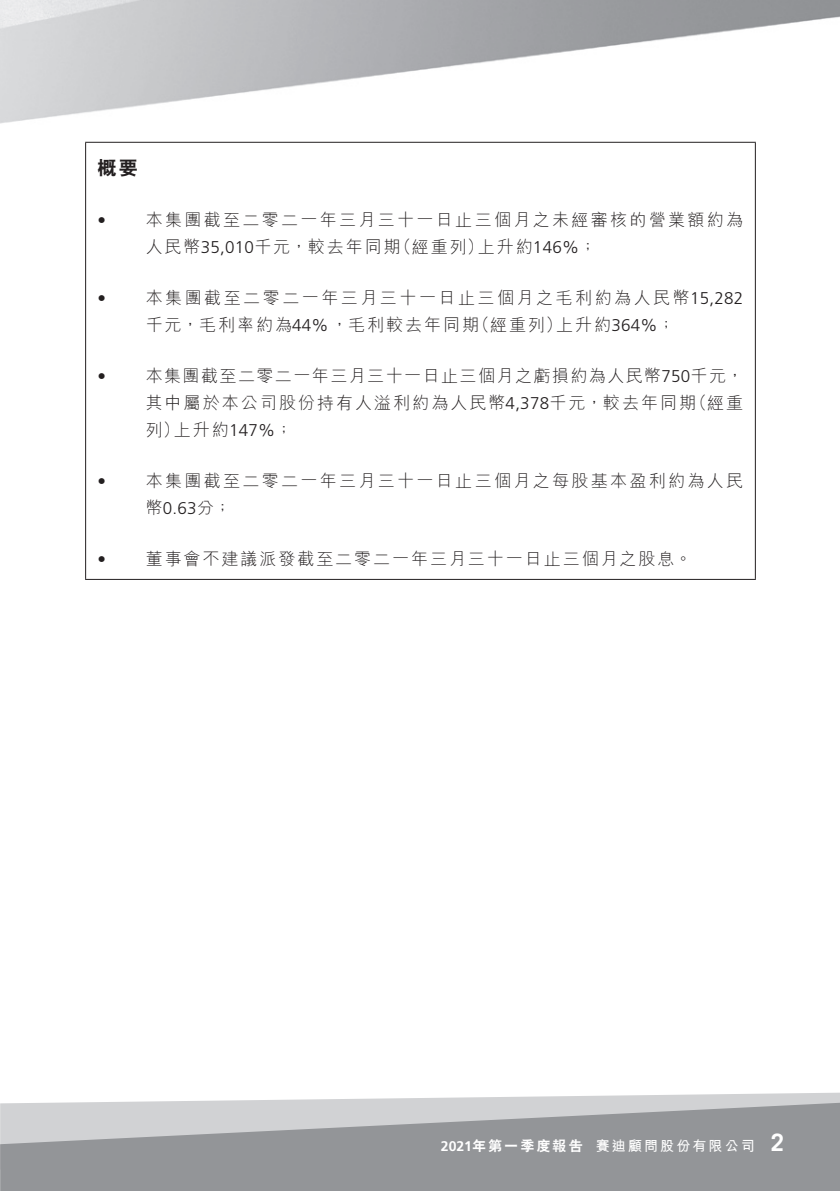
<style>
.page{position:relative;width:840px;height:1191px;background:#fff}
.page>*{position:absolute;margin:0;border:0;box-sizing:border-box;transform-origin:0 0}
.t1{font:700 24px "Trade Gothic LT Std";color:#fff}
._03_H1{font:800 19px "C Hei 2 HK";color:#231f20}
._07_IN0{font:300 17px/27px "M Hei HK";letter-spacing:.12em;color:#231f20}
._07_IN0-2{font:300 17px "M Hei HK";letter-spacing:.145em;color:#231f20}
._07_IN0-3{font:300 17px "M Hei HK";letter-spacing:.085em;color:#231f20}
._07_IN0-4{font:300 17px "Frutiger LT Std";color:#231f20}
.t2{font:800 14px "C Hei 2 HK";letter-spacing:.15em;color:#fff}
.t3{font:700 14px "M Hei HK";letter-spacing:.15em;color:#fff}
.s1{font-family:"Frutiger LT Std"}
.s2{font-family:"M Hei HK"}
.s3{font-family:"Frutiger LT Std";font-weight:700}
</style>
<div class="page">
<img style="left:0;top:0;width:839px;height:289px">
<svg style="left:203px;top:1092px;width:636px;height:9px"></svg>
<svg style="left:0;top:1101px;width:839px;height:90px;background:#a2a4a7"></svg>
<hr style="left:85px;top:142px;width:670px;height:1px;background:#231f20">
<hr style="left:85px;top:143px;width:1px;height:436px;background:#231f20">
<hr style="left:754px;top:143px;width:1px;height:436px;background:#231f20">
<hr style="left:85px;top:579px;width:670px;height:1px;background:#231f20">
<p class="_03_H1" style="left:98px;top:155px;width:42px">概要</p>
<p class="_07_IN0-4" style="left:98px;top:211px;width:10px">•</p>
<p class="_07_IN0-4" style="left:98px;top:289px;width:10px">•</p>
<p class="_07_IN0-4" style="left:98px;top:367px;width:10px">•</p>
<p class="_07_IN0-4" style="left:98px;top:472px;width:10px">•</p>
<p class="_07_IN0-4" style="left:98px;top:550px;width:10px">•</p>
<p class="_07_IN0" style="left:146px;top:206px;width:598px">本集團截至二零二一年三月三十一日止三個月之未經審核的營業額約為</p>
<p class="_07_IN0" style="left:477px;top:233px;width:120px">上升約<span class="s1">146%</span>;</p>
<p class="_07_IN0" style="left:394px;top:233px;width:91px">（經重列）</p>
<p class="_07_IN0" style="left:146px;top:233px;width:256px">人民幣<span class="s1">35,010</span>千元，較去年同期</p>
<p class="_07_IN0-2" style="left:146px;top:286px;width:598px">本集團截至二零二一年三月三十一日止三個月之毛利約為人民幣<span class="s1">15,282</span></p>
<p class="_07_IN0" style="left:556px;top:311px;width:120px">上升約<span class="s1">364%</span>;</p>
<p class="_07_IN0" style="left:472px;top:311px;width:91px">（經重列）</p>
<p class="_07_IN0" style="left:146px;top:311px;width:334px">千元，毛利率約為<span class="s1">44%</span>，毛利較去年同期</p>
<p class="_07_IN0-3" style="left:146px;top:364px;width:598px">本集團截至二零二一年三月三十一日止三個月之虧損約為人民幣<span class="s1">750</span>千元，</p>
<p class="_07_IN0" style="left:689px;top:389px;width:55px">（經重</p>
<p class="_07_IN0" style="left:174px;top:389px;width:523px;text-indent:-28px">其中屬於本公司股份持有人溢利約為人民幣<span class="s1">4,378</span>千元，較去年同期上升約<span class="s1">147%</span>;</p>
<p class="_07_IN0" style="left:146px;top:416px;width:36px">列）</p>
<p class="_07_IN0" style="left:146px;top:467px;width:598px">本集團截至二零二一年三月三十一日止三個月之每股基本盈利約為人民</p>
<p class="_07_IN0-4" style="left:146px;top:499px;width:87px"><span class="s2">幣</span>0.63<span class="s2">分;</span></p>
<p class="_07_IN0" style="left:146px;top:545px;width:547px">董事會不建議派發截至二零二一年三月三十一日止三個月之股息。</p>
<p class="t2" style="left:440px;top:1136px;width:143px"><span class="s3">2021</span>年第一季度報告</p>
<p class="t3" style="left:595px;top:1135px;width:160px">賽迪顧問股份有限公司</p>
<h1 class="t1" style="left:770px;top:1127px;width:15px">2</h1>
</div>
